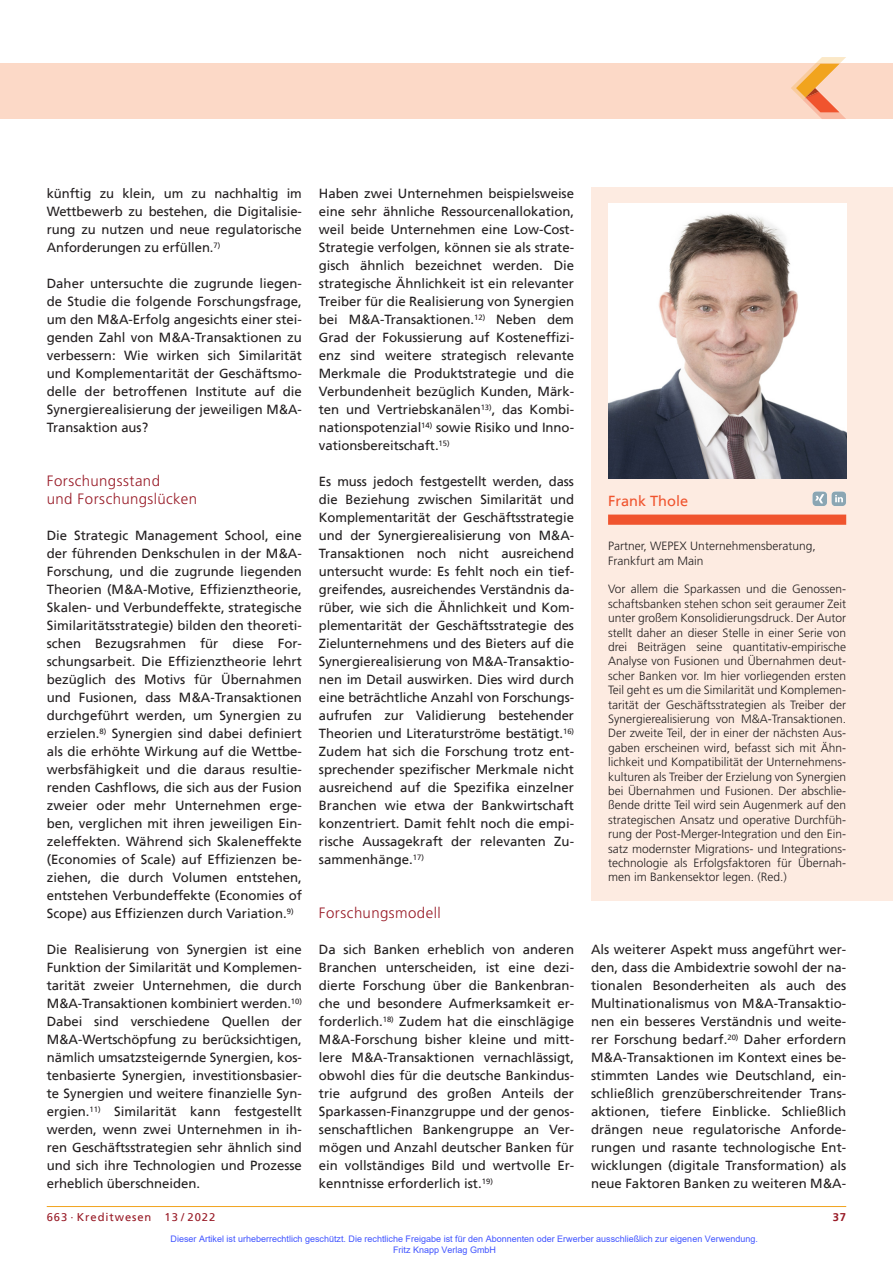
<style>
.page{position:relative;width:893px;height:1263px;background:#fff}
.page>*{position:absolute;margin:0;border:0;box-sizing:border-box;transform-origin:0 0}
.t1{font:300 15px/18px "Frutiger";letter-spacing:.025em;color:#981a26}
.t2{font:14.55px "Frutiger";color:#f0542e}
.t3{font:13.2px/18px "Frutiger";color:#231f20;text-align:justify}
.t4{font:300 12px/14.4px "Frutiger";color:#231f20}
.t5{font:11.25px "Frutiger";letter-spacing:.08em;color:#981a26}
.t6{font:700 11.25px "Frutiger";color:#981a26}
.t7{font:9px/10.8px "Arial";color:#4054ff}
</style>
<div class="page">
<hr style="left:47px;top:1206px;width:799px;height:1px;background:#f1a31e">
<div style="left:0;top:64px;width:893px;height:55px;background:#fcd9c7"></div>
<svg style="left:791px;top:57px;width:55px;height:62px"></svg>
<div style="left:591px;top:187px;width:302px;height:713px;background:#fdebe1"></div>
<div style="left:608px;top:514px;width:238px;height:11px;background:#f0542e"></div>
<img style="left:608px;top:204px;width:238px;height:274px">
<svg style="left:812px;top:491px;width:34px;height:15px"></svg>
<p class="t3" style="left:47px;top:185px;width:257px">künftig zu klein, um zu nachhaltig im Wettbewerb zu bestehen, die Digitalisie&shy;rung zu nutzen und neue regulatorische Anforderungen zu erfüllen.<sup>7)</sup></p>
<p class="t3" style="left:47px;top:275px;width:257px">Daher untersuchte die zugrunde liegen&shy;de Studie die folgende Forschungsfrage, um den M&amp;A-Erfolg angesichts einer stei&shy;genden Zahl von M&amp;A-Transaktionen zu verbessern: Wie wirken sich Similarität und Komplementarität der Geschäftsmo&shy;delle der betroffenen Institute auf die Synergierealisierung der jeweiligen M&amp;A-Transaktion aus?</p>
<p class="t1" style="left:47px;top:472px;width:152px">Forschungsstand<br>und Forschungslücken</p>
<p class="t3" style="left:47px;top:527px;width:257px">Die Strategic Management School, eine der führenden Denkschulen in der M&amp;A-Forschung, und die zugrunde liegenden Theorien (M&amp;A-Motive, Effizienztheorie, Skalen- und Verbundeffekte, strategische Similaritätsstrategie) bilden den theoreti&shy;schen Bezugsrahmen für diese For&shy;schungsarbeit. Die Effizienztheorie lehrt bezüglich des Motivs für Übernahmen und Fusionen, dass M&amp;A-Transaktionen durchgeführt werden, um Synergien zu erzielen.<sup>8)</sup> Synergien sind dabei definiert als die erhöhte Wirkung auf die Wettbe&shy;werbsfähigkeit und die daraus resultie&shy;renden Cashflows, die sich aus der Fusion zweier oder mehr Unternehmen erge&shy;ben, verglichen mit ihren jeweiligen Ein&shy;zeleffekten. Während sich Skaleneffekte (Economies of Scale) auf Effizienzen be&shy;ziehen, die durch Volumen entstehen, entstehen Verbundeffekte (Economies of Scope) aus Effizienzen durch Variation.<sup>9)</sup></p>
<p class="t3" style="left:47px;top:941px;width:257px">Die Realisierung von Synergien ist eine Funktion der Similarität und Komplemen&shy;tarität zweier Unternehmen, die durch M&amp;A-Transaktionen kombiniert werden.<sup>10)<br></sup>Dabei sind verschiedene Quellen der M&amp;A-Wertschöpfung zu berücksichtigen, nämlich umsatzsteigernde Synergien, kos&shy;tenbasierte Synergien, investitionsbasier&shy;te Synergien und weitere finanzielle Syn&shy;ergien.<sup>11)</sup> Similarität kann festgestellt werden, wenn zwei Unternehmen in ih&shy;ren Geschäftsstrategien sehr ähnlich sind und sich ihre Technologien und Prozesse erheblich überschneiden.</p>
<p class="t3" style="left:319px;top:185px;width:257px">Haben zwei Unternehmen beispielsweise eine sehr ähnliche Ressourcenallokation, weil beide Unternehmen eine Low-Cost-Strategie verfolgen, können sie als strate&shy;gisch ähnlich bezeichnet werden. Die strategische Ähnlichkeit ist ein relevanter Treiber für die Realisierung von Synergien bei M&amp;A-Transaktionen.<sup>12)</sup> Neben dem Grad der Fokussierung auf Kosteneffizi&shy;enz sind weitere strategisch relevante Merkmale die Produktstrategie und die Verbundenheit bezüglich Kunden, Märk&shy;ten und Vertriebskanälen<sup>13)</sup>, das Kombi&shy;nationspotenzial<sup>14)</sup> sowie Risiko und Inno&shy;vationsbereitschaft.<sup>15)</sup></p>
<p class="t3" style="left:319px;top:473px;width:257px">Es muss jedoch festgestellt werden, dass die Beziehung zwischen Similarität und Komplementarität der Geschäftsstrategie und der Synergierealisierung von M&amp;A-Transaktionen noch nicht ausreichend untersucht wurde: Es fehlt noch ein tief&shy;greifendes, ausreichendes Verständnis da&shy;rüber, wie sich die Ähnlichkeit und Kom&shy;plementarität der Geschäftsstrategie des Zielunternehmens und des Bieters auf die Synergierealisierung von M&amp;A-Transaktio&shy;nen im Detail auswirken. Dies wird durch eine beträchtliche Anzahl von Forschungs&shy;aufrufen zur Validierung bestehender Theorien und Literaturströme bestätigt.<sup>16)<br></sup>Zudem hat sich die Forschung trotz ent&shy;sprechender spezifischer Merkmale nicht ausreichend auf die Spezifika einzelner Branchen wie etwa der Bankwirtschaft konzentriert. Damit fehlt noch die empi&shy;rische Aussagekraft der relevanten Zu&shy;sammenhänge.<sup>17)</sup></p>
<p class="t1" style="left:319px;top:904px;width:123px">Forschungsmodell</p>
<p class="t3" style="left:319px;top:941px;width:257px">Da sich Banken erheblich von anderen Branchen unterscheiden, ist eine dezi&shy;dierte Forschung über die Bankenbran&shy;che und besondere Aufmerksamkeit er&shy;forderlich.<sup>18)</sup> Zudem hat die einschlägige M&amp;A-Forschung bisher kleine und mitt&shy;lere M&amp;A-Transaktionen vernachlässigt, obwohl dies für die deutsche Bankindus&shy;trie aufgrund des großen Anteils der Sparkassen-Finanzgruppe und der genos&shy;senschaftlichen Bankengruppe an Ver&shy;mögen und Anzahl deutscher Banken für ein vollständiges Bild und wertvolle Er&shy;kenntnisse erforderlich ist.<sup>19)</sup></p>
<p class="t3" style="left:591px;top:941px;width:257px">Als weiterer Aspekt muss angeführt wer&shy;den, dass die Ambidextrie sowohl der na&shy;tionalen Besonderheiten als auch des Multinationalismus von M&amp;A-Transaktio&shy;nen ein besseres Verständnis und weite&shy;rer Forschung bedarf.<sup>20)</sup> Daher erfordern M&amp;A-Transaktionen im Kontext eines be&shy;stimmten Landes wie Deutschland, ein&shy;schließlich grenzüberschreitender Trans&shy;aktionen, tiefere Einblicke. Schließlich drängen neue regulatorische Anforde&shy;rungen und rasante technologische Ent&shy;wicklungen (digitale Transformation) als neue Faktoren Banken zu weiteren M&amp;A-</p>
<p class="t2" style="left:608px;top:494px;width:82px">Frank Thole</p>
<p class="t4" style="left:608px;top:539px;width:209px">Partner, WEPEX Unternehmensberatung,<br>Frankfurt am Main</p>
<p class="t4" style="left:608px;top:582px;width:240px;text-align:justify">Vor allem die Sparkassen und die Genossen&shy;schaftsbanken stehen schon seit geraumer Zeit unter großem Konsolidierungsdruck. Der Autor stellt daher an dieser Stelle in einer Serie von drei Beiträgen seine quantitativ-empirische Analyse von Fusionen und Übernahmen deut&shy;scher Banken vor. Im hier vorliegenden ersten Teil geht es um die Similarität und Komplemen&shy;tarität der Geschäftsstrategien als Treiber der Synergierealisierung von M&amp;A-Transaktionen.<br>Der zweite Teil, der in einer der nächsten Aus&shy;gaben erscheinen wird, befasst sich mit Ähn&shy;lichkeit und Kompatibilität der Unternehmens&shy;kulturen als Treiber der Erzielung von Synergien bei Übernahmen und Fusionen. Der abschlie&shy;ßende dritte Teil wird sein Augenmerk auf den strategischen Ansatz und operative Durchfüh&shy;rung der Post-Merger-Integration und den Ein&shy;satz modernster Migrations- und Integrations&shy;technologie als Erfolgsfaktoren für Übernah&shy;men im Bankensektor legen. (Red.)</p>
<p class="t5" style="left:47px;top:1211px;width:170px">663 · Kreditwesen 13 / 2022</p>
<p class="t6" style="left:833px;top:1211px;width:15px">37</p>
<p class="t7" style="left:393px;top:1233px;width:366px;text-indent:-223px">Dieser Artikel ist urheberrechtlich geschützt. Die rechtliche Freigabe ist für den Abonnenten oder Erwerber ausschließlich zur eigenen Verwendung.<br>Fritz Knapp Verlag GmbH</p>
</div>
